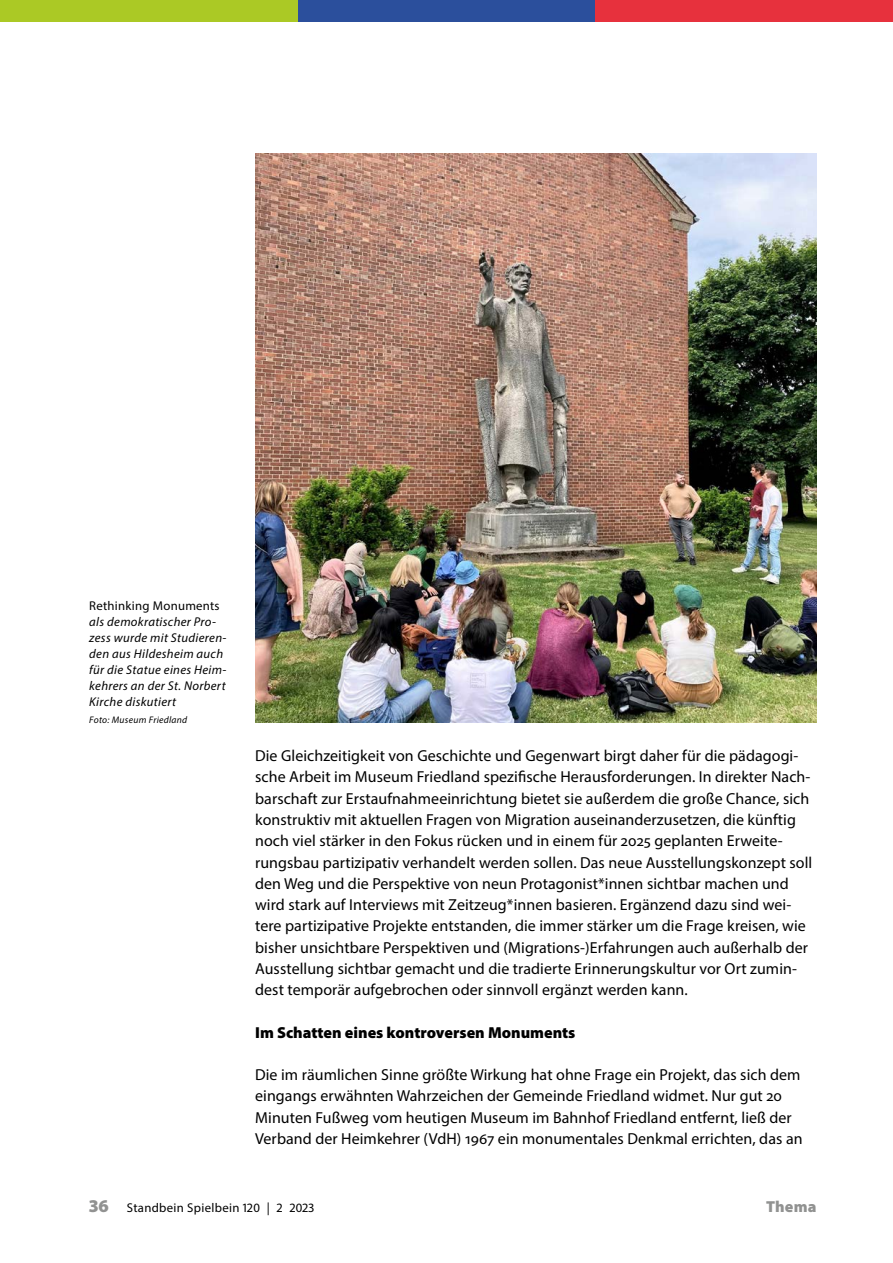
<style>
.page{position:relative;width:893px;height:1263px;background:#fff}
.page>*{position:absolute;margin:0;border:0;box-sizing:border-box;transform-origin:0 0}
.text_einzug_ohne{font:15.9px/21.3px "Myriad Pro";letter-spacing:.005em;color:#000}
.text_subhead{font:900 15.9px "Myriad Pro";color:#000}
.t1{font:900 15.9px "Myriad Pro";letter-spacing:.01em;color:#919291}
.text_bu{font:italic 12.75px/15.9px "Myriad Pro";letter-spacing:.025em;color:#000}
.t2{font:12.75px "Myriad Pro";letter-spacing:.025em;color:#000}
.text_bu_quelle{font:italic 9.6px "Myriad Pro";letter-spacing:.03em;color:#000}
.s1{font-style:normal}
.s2{font-weight:900;font-size:18px;color:#919291}
</style>
<div class="page">
<div style="left:0;top:0;width:298px;height:21px;background:#abc925"></div>
<div style="left:298px;top:0;width:297px;height:21px;background:#2b4f9c"></div>
<div style="left:595px;top:0;width:298px;height:21px;background:#e7313d"></div>
<img style="left:255px;top:153px;width:561px;height:570px">
<p class="text_bu" style="left:89px;top:598px;width:139px"><span class="s1">Rethinking Monuments </span>als demokratischer Pro&shy;zess wurde mit Studieren&shy;den aus Hildesheim auch für die Statue eines Heim&shy;kehrers an der St. Norbert<br>Kirche diskutiert</p>
<p class="text_bu_quelle" style="left:89px;top:714px;width:99px">Foto: Museum Friedland</p>
<p class="text_einzug_ohne" style="left:255px;top:745px;width:559px">Die Gleichzeitigkeit von Geschichte und Gegenwart birgt daher für die pädagogi&shy;sche Arbeit im Museum Friedland spezifische Herausforderungen. In direkter Nach&shy;barschaft zur Erstaufnahmeeinrichtung bietet sie außerdem die große Chance, sich konstruktiv mit aktuellen Fragen von Migration auseinanderzusetzen, die künftig noch viel stärker in den Fokus rücken und in einem für 2025 geplanten Erweite&shy;rungsbau partizipativ verhandelt werden sollen. Das neue Ausstellungskonzept soll den Weg und die Perspektive von neun Protagonist*innen sichtbar machen und wird stark auf Interviews mit Zeitzeug*innen basieren. Ergänzend dazu sind wei&shy;tere partizipative Projekte entstanden, die immer stärker um die Frage kreisen, wie bisher unsichtbare Perspektiven und (Migrations-)Erfahrungen auch außerhalb der Ausstellung sichtbar gemacht und die tradierte Erinnerungskultur vor Ort zumin&shy;dest temporär aufgebrochen oder sinnvoll ergänzt werden kann.</p>
<h3 class="text_subhead" style="left:255px;top:1022px;width:322px">Im Schatten eines kontroversen Monuments</h3>
<p class="text_einzug_ohne" style="left:255px;top:1064px;width:549px">Die im räumlichen Sinne größte Wirkung hat ohne Frage ein Projekt, das sich dem eingangs erwähnten Wahrzeichen der Gemeinde Friedland widmet. Nur gut 20<br>Minuten Fußweg vom heutigen Museum im Bahnhof Friedland entfernt, ließ der Verband der Heimkehrer (VdH) 1967 ein monumentales Denkmal errichten, das an</p>
<p class="t2" style="left:89px;top:1200px;width:225px"><span class="s2">36</span> Standbein Spielbein 120 | 2 2023</p>
<p class="t1" style="left:766px;top:1196px;width:52px">Thema</p>
</div>
